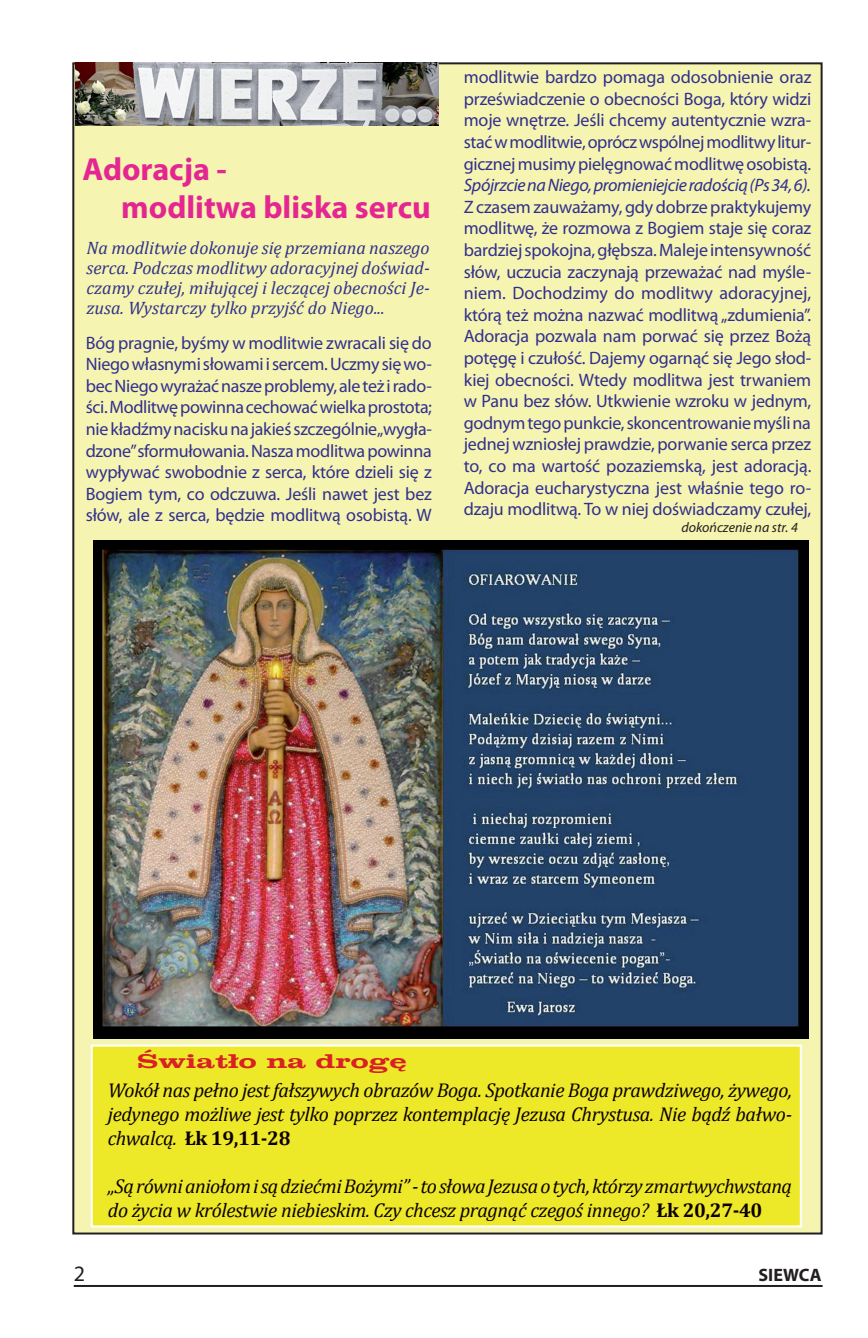
<style>
.page{position:relative;width:868px;height:1338px;background:#fff}
.page>*{position:absolute;margin:0;border:0;box-sizing:border-box;transform-origin:0 0}
.t1{font:700 32px/38.4px "Myriad Pro";color:#e42692}
.t2{font:italic 20px/24px "Cambria";letter-spacing:-.025em;color:#0c0000;text-align:justify}
.t3{font:700 20px "Clarendon";color:#d92125;scale:1.5 1}
.t4{font:18px/21.6px "Myriad Pro";letter-spacing:-.01em;color:#312f8e;text-align:justify}
.t5{font:italic 18px/20px "Cambria";color:#31318b;text-align:justify}
.t6{font:italic 18px "Myriad Pro";letter-spacing:-.02em;color:#312f8e}
.t7{font:700 18px "Myriad Pro";color:#231f20}
.t8{font:italic 14px "Myriad Pro";color:#231f20}
.s1{font-weight:700;font-style:normal}
</style>
<div class="page">
<hr style="left:74px;top:1285px;width:748px;height:2px;background:#231f20">
<div style="left:73px;top:63px;width:748px;height:1170px;background:#f5f4b0"></div>
<img style="left:75px;top:62px;width:363px;height:63px">
<div style="left:92px;top:1046px;width:708px;height:180px;background:#ede929"></div>
<div style="left:91px;top:1045px;width:710px;height:182px;border:2px solid #fff"></div>
<img style="left:94px;top:540px;width:714px;height:499px">
<h1 class="t1" style="left:121px;top:149px;width:311px;text-indent:-39px">Adoracja -<br>modlitwa bliska sercu</h1>
<p class="t5" style="left:86px;top:237px;width:344px">Na modlitwie dokonuje się przemiana naszego serca. Podczas modlitwy adoracyjnej doświad&shy;czamy czułej, miłującej i leczącej obecności Je&shy;zusa. Wystarczy tylko przyjść do Niego...</p>
<p class="t4" style="left:86px;top:331px;width:348px">Bóg pragnie, byśmy w modlitwie zwracali się do Niego własnymi słowami i sercem. Uczmy się wo&shy;bec Niego wyrażać nasze problemy, ale też i rado&shy;ści. Modlitwę powinna cechować wielka prostota; nie kładźmy nacisku na jakieś szczególnie „wygła&shy;dzone” sformułowania. Nasza modlitwa powinna wypływać swobodnie z serca, które dzieli się z Bogiem tym, co odczuwa. Jeśli nawet jest bez słów, ale z serca, będzie modlitwą osobistą. W</p>
<p class="t4" style="left:463px;top:66px;width:349px">modlitwie bardzo pomaga odosobnienie oraz przeświadczenie o obecności Boga, który widzi moje wnętrze. Jeśli chcemy autentycznie wzra&shy;stać w modlitwie, oprócz wspólnej modlitwy litur&shy;gicznej musimy pielęgnować modlitwę osobistą.</p>
<p class="t6" style="left:463px;top:174px;width:349px">Spójrzcie na Niego, promieniejcie radością (Ps 34, 6).</p>
<p class="t4" style="left:463px;top:196px;width:349px">Z czasem zauważamy, gdy dobrze praktykujemy modlitwę, że rozmowa z Bogiem staje się coraz bardziej spokojna, głębsza. Maleje intensywność słów, uczucia zaczynają przeważać nad myśle&shy;niem. Dochodzimy do modlitwy adoracyjnej, którą też można nazwać modlitwą „zdumienia”.<br>Adoracja pozwala nam porwać się przez Bożą potęgę i czułość. Dajemy ogarnąć się Jego słod&shy;kiej obecności. Wtedy modlitwa jest trwaniem w Panu bez słów. Utkwienie wzroku w jednym, godnym tego punkcie, skoncentrowanie myśli na jednej wzniosłej prawdzie, porwanie serca przez to, co ma wartość pozaziemską, jest adoracją.<br>Adoracja eucharystyczna jest właśnie tego ro&shy;dzaju modlitwą. To w niej doświadczamy czułej,</p>
<p class="t8" style="left:681px;top:519px;width:118px">dokończenie na str. 4</p>
<p class="t3" style="left:137px;top:1049px;width:181px">Światło na drogę</p>
<p class="t2" style="left:108px;top:1077px;width:685px">Wokół nas pełno jest fałszywych obrazów Boga. Spotkanie Boga prawdziwego, żywego, jedynego możliwe jest tylko poprzez kontemplację Jezusa Chrystusa. Nie bądź bałwo&shy;chwalcą. <span class="s1">Łk 19,11-28</span></p>
<p class="t2" style="left:108px;top:1173px;width:685px">„Są równi aniołom i są dziećmi Bożymi” - to słowa Jezusa o tych, którzy zmartwychwstaną do życia w królestwie niebieskim. Czy chcesz pragnąć czegoś innego? <span class="s1">Łk 20,27-40</span></p>
<p class="t7" style="left:758px;top:1263px;width:65px">SIEWCA</p>
</div>
